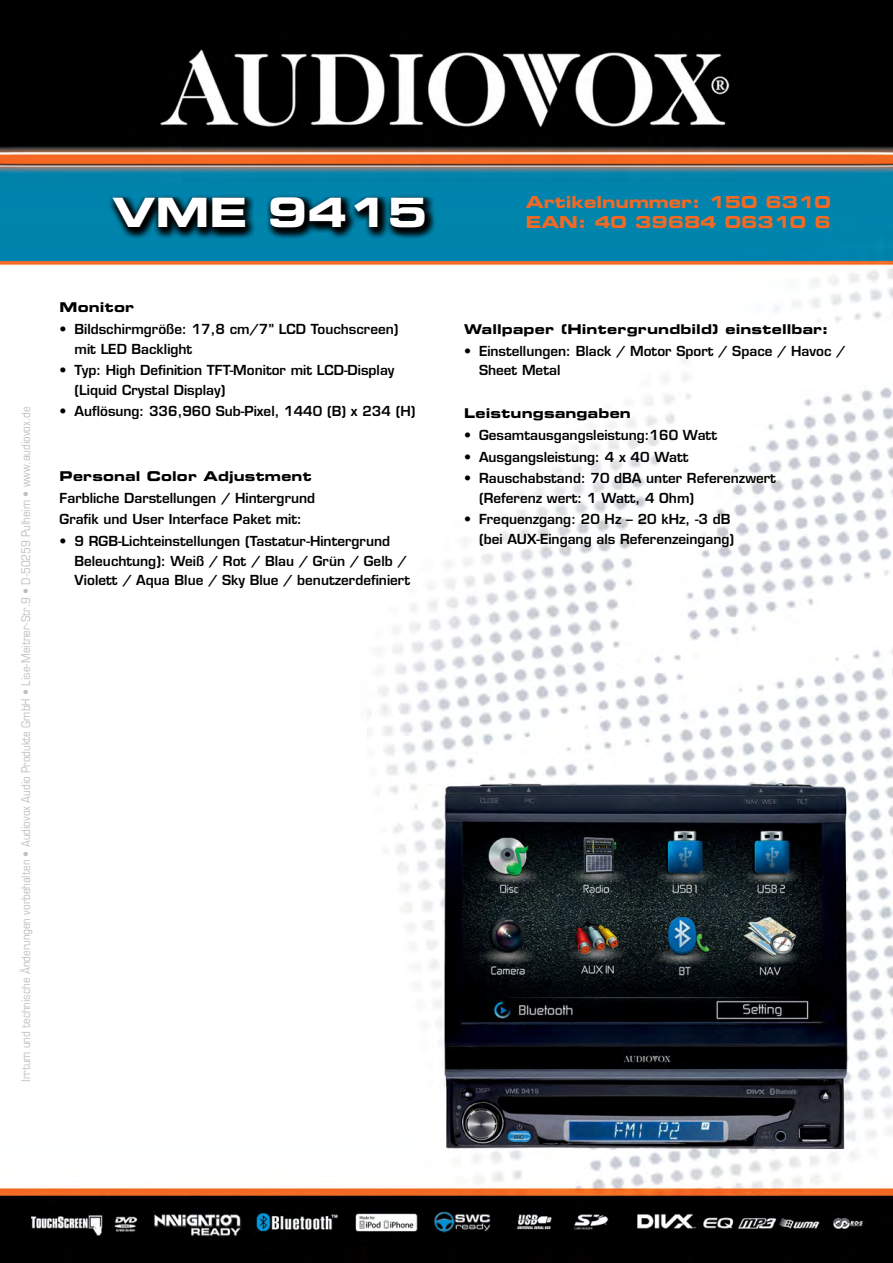
<style>
.page{position:relative;width:893px;height:1263px;background:#fff}
.page>*{position:absolute;margin:0;border:0;box-sizing:border-box;transform-origin:0 0}
.t1{font:40.5px "Eurostile LT Std Bold Ex 2";color:#fff}
.t2{font:16.5px "Eurostile LT Std Bold Ex 2";color:#f26924}
.t3{font:600 13.5px/19.5px "Eurostile LT Std";color:#000}
.t4{font:13.5px "Eurostile LT Std Bold Ex 2";letter-spacing:.015em;color:#000}
.t5{font:condensed 12px "Eurostile LT Std";color:#bcbec0}
</style>
<div class="page">
<img style="left:0;top:0;width:893px;height:1263px">
<div style="left:109px;top:193px;width:327px;height:46px;background:linear-gradient(to right,#007fa6,#007ea6)"></div>
<div style="left:108px;top:197px;width:328px;height:42px;background:#0084ab"></div>
<svg style="left:110px;top:197px;width:325px;height:41px"></svg>
<h1 class="t1" style="left:112px;top:184px;width:317px">VME 9415</h1>
<p class="t5" style="left:19px;top:1082px;width:676px;rotate:-90deg">Irrtum und technische Änderungen vorbehalten • Audiovox Audio Produkte GmbH • Lise-Meitner-Str.9 • D-50259 Pulheim • www.audiovox.de</p>
<p class="t4" style="left:60px;top:298px;width:76px">Monitor</p>
<p class="t3" style="left:75px;top:319px;width:325px;text-indent:-15px">• Bildschirmgröße: 17,8 cm/7” LCD Touchscreen) mit LED Backlight</p>
<p class="t3" style="left:75px;top:360px;width:321px;text-indent:-15px">• Typ: High Definition TFT-Monitor mit LCD-Display (Liquid Crystal Display)</p>
<p class="t3" style="left:60px;top:401px;width:357px">• Auflösung: 336,960 Sub-Pixel, 1440 (B) x 234 (H)</p>
<p class="t4" style="left:60px;top:467px;width:254px">Personal Color Adjustment</p>
<p class="t3" style="left:60px;top:487px;width:257px;line-height:21.6px">Farbliche Darstellungen / Hintergrund<br>Grafik und User Interface Paket mit:</p>
<p class="t3" style="left:75px;top:531px;width:337px;text-indent:-15px">• 9 RGB-Lichteinstellungen (Tastatur-Hintergrund<br>Beleuchtung): Weiß / Rot / Blau / Grün / Gelb /<br>Violett / Aqua Blue / Sky Blue / benutzerdefiniert</p>
<p class="t2" style="left:526px;top:190px;width:306px">Artikelnummer: 150 6310</p>
<p class="t2" style="left:526px;top:210px;width:306px">EAN: 40 39684 06310 6</p>
<p class="t4" style="left:464px;top:320px;width:366px">Wallpaper (Hintergrundbild) einstellbar:</p>
<p class="t3" style="left:479px;top:341px;width:368px;text-indent:-15px">• Einstellungen: Black / Motor Sport / Space / Havoc /<br>Sheet Metal</p>
<p class="t4" style="left:464px;top:404px;width:168px">Leistungsangaben</p>
<p class="t3" style="left:464px;top:425px;width:255px">• Gesamtausgangsleistung:160 Watt</p>
<p class="t3" style="left:464px;top:447px;width:226px">• Ausgangsleistung: 4 x 40 Watt</p>
<p class="t3" style="left:479px;top:468px;width:299px;text-indent:-15px">• Rauschabstand: 70 dBA unter Referenzwert (Referenz wert: 1 Watt, 4 Ohm)</p>
<p class="t3" style="left:464px;top:510px;width:272px;text-align:right">• Frequenzgang: 20 Hz – 20 kHz, -3 dB (bei AUX-Eingang als Referenzeingang)</p>
</div>
